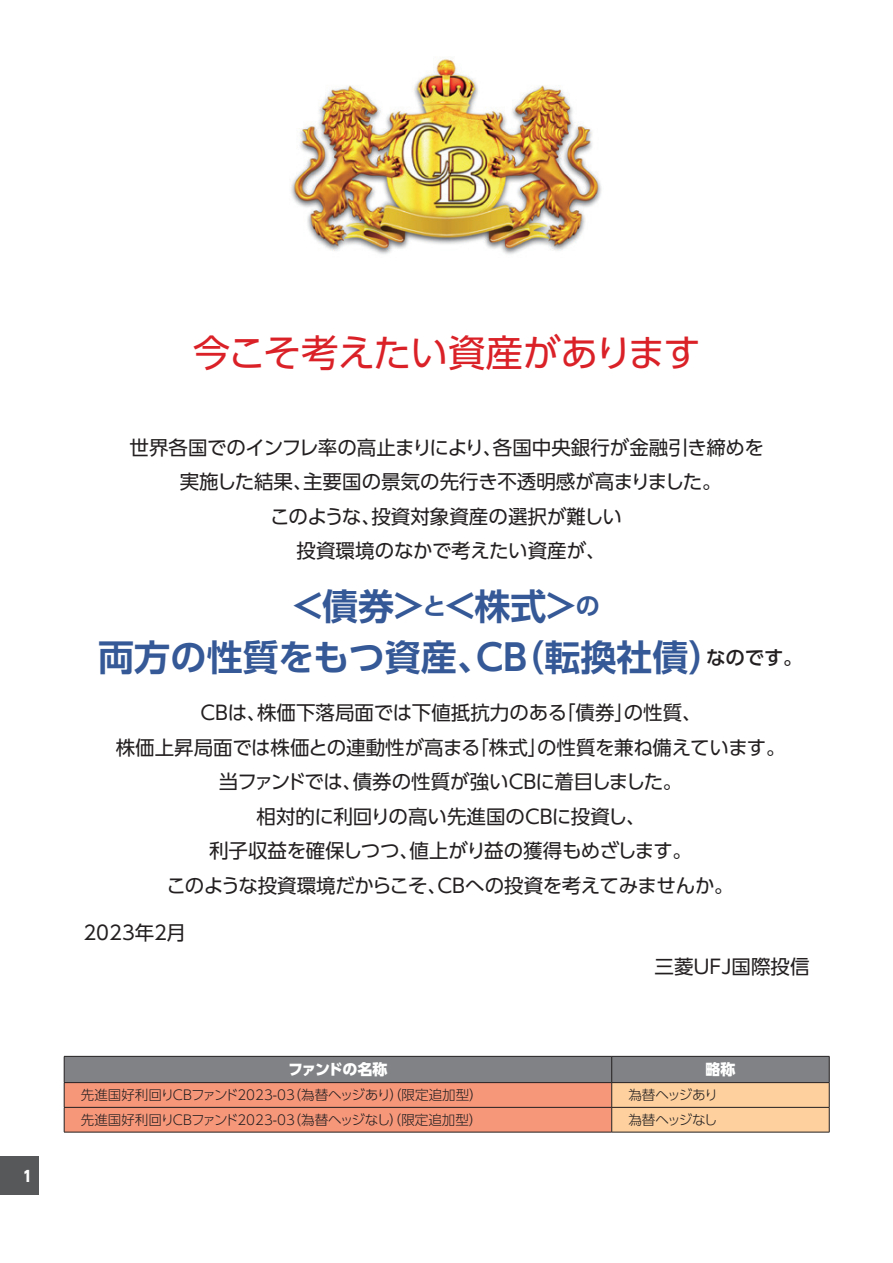
<style>
.page{position:relative;width:893px;height:1263px;background:#fff}
.page>*{position:absolute;margin:0;border:0;box-sizing:border-box;transform-origin:0 0}
.t1{font:37.5px "UD Shin Go Pro";letter-spacing:-.02em;color:#da2128}
.t2{font:700 36px/51px "UD Shin Go Pro De";color:#355896;text-align:center}
.t3{font:19.5px/34.5px "UD Shin Go Pro";letter-spacing:-.015em;color:#231f20;text-align:center}
.t4{font:19.5px "UD Shin Go Pro";letter-spacing:-.045em;color:#231f20}
.t5{font:800 15px "UD Shin Go Pro";letter-spacing:-.07em;color:#fff}
.t6{font:800 15px "UD Shin Go Pro";letter-spacing:-.04em;color:#fff}
.t7{font:800 15px "UD Shin Go Pro";letter-spacing:-.04em;color:#fff;scale:.9 1}
.t8{font:300 13.5px "UD Shin Go Pro";color:#231f20}
.t9{font:300 13.5px "UD Shin Go Pro";letter-spacing:-.045em;color:#231f20}
.t10{font:300 13.5px "UD Shin Go Pro";letter-spacing:-.065em;color:#231f20}
.s1{font-size:24px}
</style>
<div class="page">
<div style="left:0;top:1157px;width:38px;height:38px;background:#57585a"></div>
<hr style="left:64px;top:1132px;width:548px;height:1px;background:#231f20">
<hr style="left:612px;top:1132px;width:217px;height:1px;background:#231f20">
<svg style="left:64px;top:1056px;width:766px;height:76px;background:#c6947f"></svg>
<img style="left:291px;top:57px;width:311px;height:198px">
<p class="t7" style="left:23px;top:1163px;width:11px">1</p>
<h1 class="t1" style="left:193px;top:322px;width:510px">今こそ考えたい資産があります</h1>
<p class="t3" style="left:130px;top:429px;width:636px">世界各国でのインフレ率の高止まりにより、各国中央銀行が金融引き締めを実施した結果、主要国の景気の先行き不透明感が高まりました。<br>このような、投資対象資産の選択が難しい<br>投資環境のなかで考えたい資産が、</p>
<h2 class="t2" style="left:98px;top:580px;width:706px">＜債券＞<span class="s1">と</span>＜株式＞<span class="s1">の<br></span>両方の性質をもつ資産、ＣＢ（転換社債）<sup>なのです。</sup></h2>
<p class="t3" style="left:116px;top:695px;width:671px">ＣＢは、株価下落局面では下値抵抗力のある「債券」の性質、<br>株価上昇局面では株価との連動性が高まる「株式」の性質を兼ね備えています。当ファンドでは、債券の性質が強いＣＢに着目しました。<br>相対的に利回りの高い先進国のＣＢに投資し、<br>利子収益を確保しつつ、値上がり益の獲得もめざします。<br>このような投資環境だからこそ、ＣＢへの投資を考えてみませんか。</p>
<p class="t3" style="left:83px;top:915px;width:104px">2023年２月</p>
<p class="t4" style="left:655px;top:951px;width:156px">三菱ＵＦＪ国際投信</p>
<p class="t5" style="left:288px;top:1057px;width:101px">ファンドの名称</p>
<p class="t6" style="left:705px;top:1057px;width:31px">略称</p>
<p class="t8" style="left:81px;top:1084px;width:403px">先進国好利回りＣＢファンド2023-03（為替ヘッジあり）（限定追加型）</p>
<p class="t9" style="left:628px;top:1084px;width:91px">為替ヘッジあり</p>
<p class="t8" style="left:81px;top:1109px;width:403px">先進国好利回りＣＢファンド2023-03（為替ヘッジなし）（限定追加型）</p>
<p class="t10" style="left:628px;top:1109px;width:90px">為替ヘッジなし</p>
</div>
